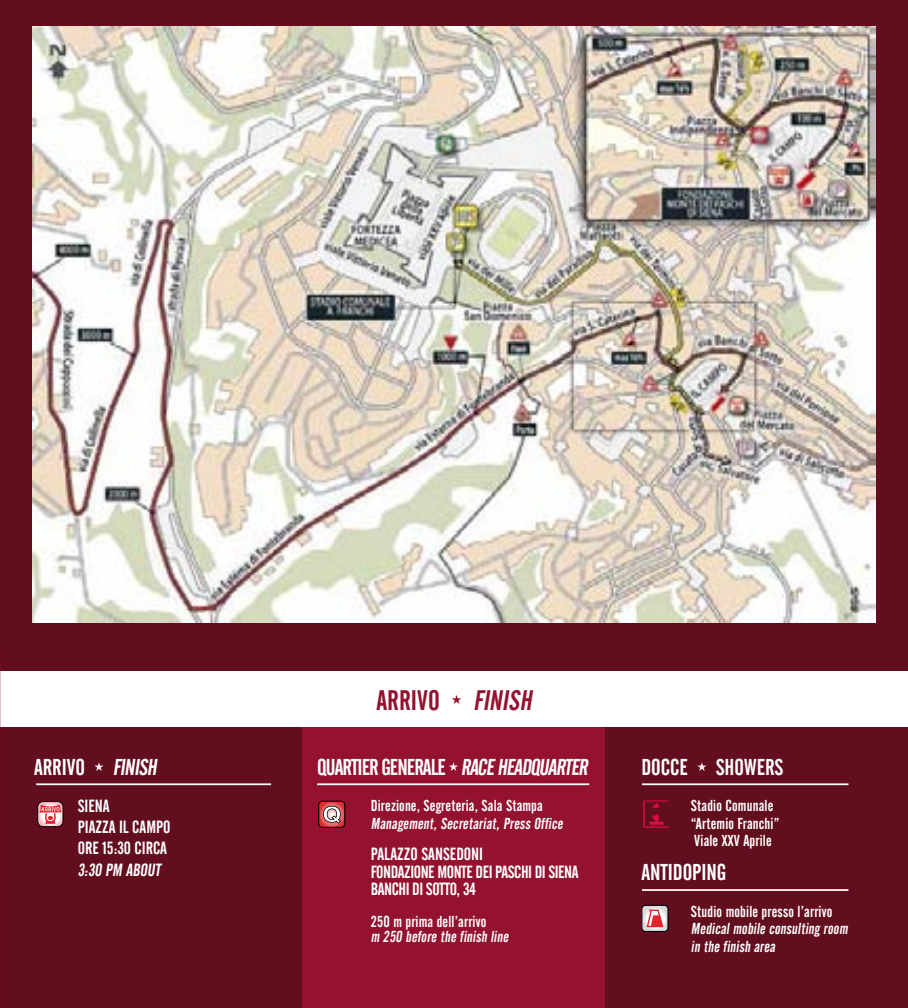
<style>
.page{position:relative;width:908px;height:1008px;background:#fff}
.page>*{position:absolute;margin:0;border:0;box-sizing:border-box;transform-origin:0 0}
.t1{font:28px "Alternate Gothic No 2 BT";color:#94122f}
.t2{font:22.75px "Alternate Gothic No 2 BT";color:#fff}
.t3{font:22.75px "Alternate Gothic No 2 BT";letter-spacing:-.04em;color:#fff}
.t4{font:17.5px/17.5px "Alternate Gothic No 2 BT";letter-spacing:-.025em;color:#fff}
.t5{font:17.5px/21px "Alternate Gothic No 2 BT";color:#fff}
.t6{font:15.75px/17.5px "Alternate Gothic No 2 BT";letter-spacing:.01em;color:#fff}
.s1{font-style:italic}
</style>
<div class="page">
<div style="left:0;top:0;width:908px;height:670px;background:#630e1f"></div>
<div style="left:599px;top:726px;width:309px;height:281px;background:#630e1f"></div>
<div style="left:0;top:726px;width:303px;height:281px;background:#630e1f"></div>
<div style="left:303px;top:726px;width:302px;height:281px;background:#94122f"></div>
<svg style="left:452px;top:695px;width:9px;height:8px"></svg>
<svg style="left:449px;top:762px;width:9px;height:8px"></svg>
<svg style="left:697px;top:762px;width:9px;height:8px"></svg>
<svg style="left:94px;top:762px;width:10px;height:8px"></svg>
<svg style="left:37px;top:801px;width:26px;height:25px"></svg>
<svg style="left:318px;top:800px;width:27px;height:27px"></svg>
<img style="left:643px;top:800px;width:26px;height:27px">
<img style="left:33px;top:26px;width:842px;height:595px">
<hr style="left:36px;top:783px;width:235px;height:1px;background:#fff">
<hr style="left:317px;top:783px;width:272px;height:1px;background:#fff">
<hr style="left:642px;top:783px;width:206px;height:1px;background:#fff">
<hr style="left:642px;top:888px;width:206px;height:2px;background:#fff">
<svg style="left:641px;top:904px;width:27px;height:27px"></svg>
<h2 class="t2" style="left:34px;top:753px;width:88px">ARRIVO finish</h2>
<p class="t4" style="left:78px;top:795px;width:8px;line-height:21px">siena piazza</p>
<p class="t5" style="left:78px;top:816px;width:91px;text-indent:41px">il campo<br>ORE 15:30 CIRCA<br>3:30 PM about</p>
<h1 class="t1" style="left:376px;top:684px;width:162px">A RR I V O <span class="s1">FINISH</span></h1>
<h2 class="t3" style="left:317px;top:753px;width:272px">QUARTIER GENERALE RACEHEADQUARTER</h2>
<h2 class="t2" style="left:641px;top:753px;width:144px">DOCCE SHOWERS</h2>
<p class="t6" style="left:371px;top:796px;width:196px">Direzione, Segreteria, Sala Stampa<br>Management, Secretariat, Press Office</p>
<p class="t4" style="left:371px;top:845px;width:209px">PALAZZO SANSEDONI<br>FONDAZIONE MONTE DEI PASCHI DI SIENA<br>BANCHI DI SOTTO, 34</p>
<p class="t6" style="left:371px;top:913px;width:142px;line-height:15.8px">250 m prima dell’arrivo<br>m 250 before the finish line</p>
<p class="t6" style="left:691px;top:796px;width:90px">Stadio Comunale “Artemio Franchi”<br>Viale XXV Aprile</p>
<h2 class="t2" style="left:641px;top:859px;width:85px">ANTIDOPING</h2>
<p class="t6" style="left:691px;top:902px;width:161px">Studio mobile presso l’arrivo<br>Medical mobile consulting room in the finish area</p>
</div>
